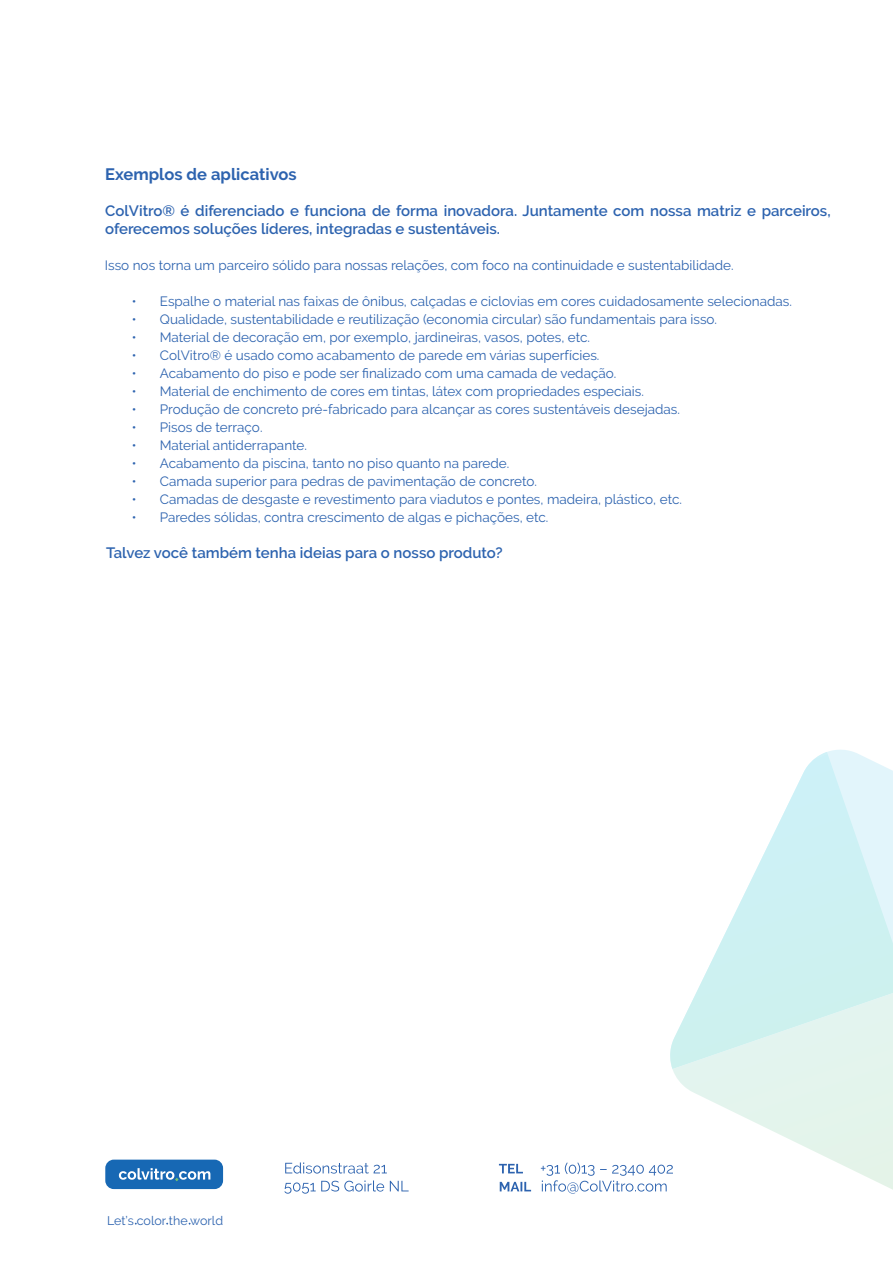
<style>
.page{position:relative;width:893px;height:1263px;background:#fff}
.page>*{position:absolute;margin:0;border:0;box-sizing:border-box;transform-origin:0 0}
.t1{font:700 16.5px "Raleway";color:#2d63af}
.t2{font:600 15px/18px "Raleway";color:#2d63af}
.t3{font:13.5px "Raleway";color:#2d63af}
.t4{font:12.45px "Raleway";color:#2d63af}
</style>
<div class="page">
<div style="left:105px;top:1159px;width:118px;height:30px;background:#1768b4;border-radius:9px"></div>
<svg style="left:119px;top:1168px;width:91px;height:13px"></svg>
<svg style="left:672px;top:1069px;width:221px;height:121px;fill:#e4f4ee"></svg>
<svg style="left:670px;top:752px;width:223px;height:317px"></svg>
<svg style="left:284px;top:1180px;width:125px;height:14px"></svg>
<svg style="left:285px;top:1162px;width:102px;height:11px"></svg>
<svg style="left:499px;top:1162px;width:174px;height:31px"></svg>
<p class="t1" style="left:105px;top:165px;width:193px">Exemplos de aplicativos</p>
<p class="t2" style="left:105px;top:202px;width:727px">ColVitro® é diferenciado e funciona de forma inovadora. Juntamente com nossa matriz e parceiros, oferecemos soluções líderes, integradas e sustentáveis.</p>
<p class="t3" style="left:105px;top:257px;width:630px">Isso nos torna um parceiro sólido para nossas relações, com foco na continuidade e sustentabilidade.</p>
<p class="t3" style="left:160px;top:293px;width:633px">Espalhe o material nas faixas de ônibus, calçadas e ciclovias em cores cuidadosamente selecionadas.</p>
<p class="t3" style="left:160px;top:311px;width:559px">Qualidade, sustentabilidade e reutilização (economia circular) são fundamentais para isso.</p>
<p class="t3" style="left:160px;top:329px;width:432px">Material de decoração em, por exemplo, jardineiras, vasos, potes, etc.</p>
<p class="t3" style="left:160px;top:347px;width:441px">ColVitro® é usado como acabamento de parede em várias superfícies.</p>
<p class="t3" style="left:160px;top:365px;width:458px">Acabamento do piso e pode ser finalizado com uma camada de vedação.</p>
<p class="t3" style="left:160px;top:383px;width:486px">Material de enchimento de cores em tintas, látex com propriedades especiais.</p>
<p class="t3" style="left:160px;top:401px;width:522px">Produção de concreto pré-fabricado para alcançar as cores sustentáveis desejadas.</p>
<p class="t3" style="left:160px;top:419px;width:104px">Pisos de terraço.</p>
<p class="t3" style="left:160px;top:437px;width:149px">Material antiderrapante.</p>
<p class="t3" style="left:160px;top:455px;width:351px">Acabamento da piscina, tanto no piso quanto na parede.</p>
<p class="t3" style="left:160px;top:473px;width:379px">Camada superior para pedras de pavimentação de concreto.</p>
<p class="t3" style="left:160px;top:491px;width:524px">Camadas de desgaste e revestimento para viadutos e pontes, madeira, plástico, etc.</p>
<p class="t3" style="left:160px;top:509px;width:390px">Paredes sólidas, contra crescimento de algas e pichações, etc.</p>
<p class="t2" style="left:106px;top:544px;width:398px">Talvez você também tenha ideias para o nosso produto?</p>
<p class="t3" style="left:132px;top:293px;width:6px">•</p>
<p class="t3" style="left:132px;top:311px;width:6px">•</p>
<p class="t3" style="left:132px;top:329px;width:6px">•</p>
<p class="t3" style="left:132px;top:347px;width:6px">•</p>
<p class="t3" style="left:132px;top:365px;width:6px">•</p>
<p class="t3" style="left:132px;top:383px;width:6px">•</p>
<p class="t3" style="left:132px;top:401px;width:6px">•</p>
<p class="t3" style="left:132px;top:419px;width:6px">•</p>
<p class="t3" style="left:132px;top:437px;width:6px">•</p>
<p class="t3" style="left:132px;top:455px;width:6px">•</p>
<p class="t3" style="left:132px;top:473px;width:6px">•</p>
<p class="t3" style="left:132px;top:491px;width:6px">•</p>
<p class="t3" style="left:132px;top:509px;width:6px">•</p>
<p class="t4" style="left:107px;top:1213px;width:117px">Let’s color the world</p>
</div>
